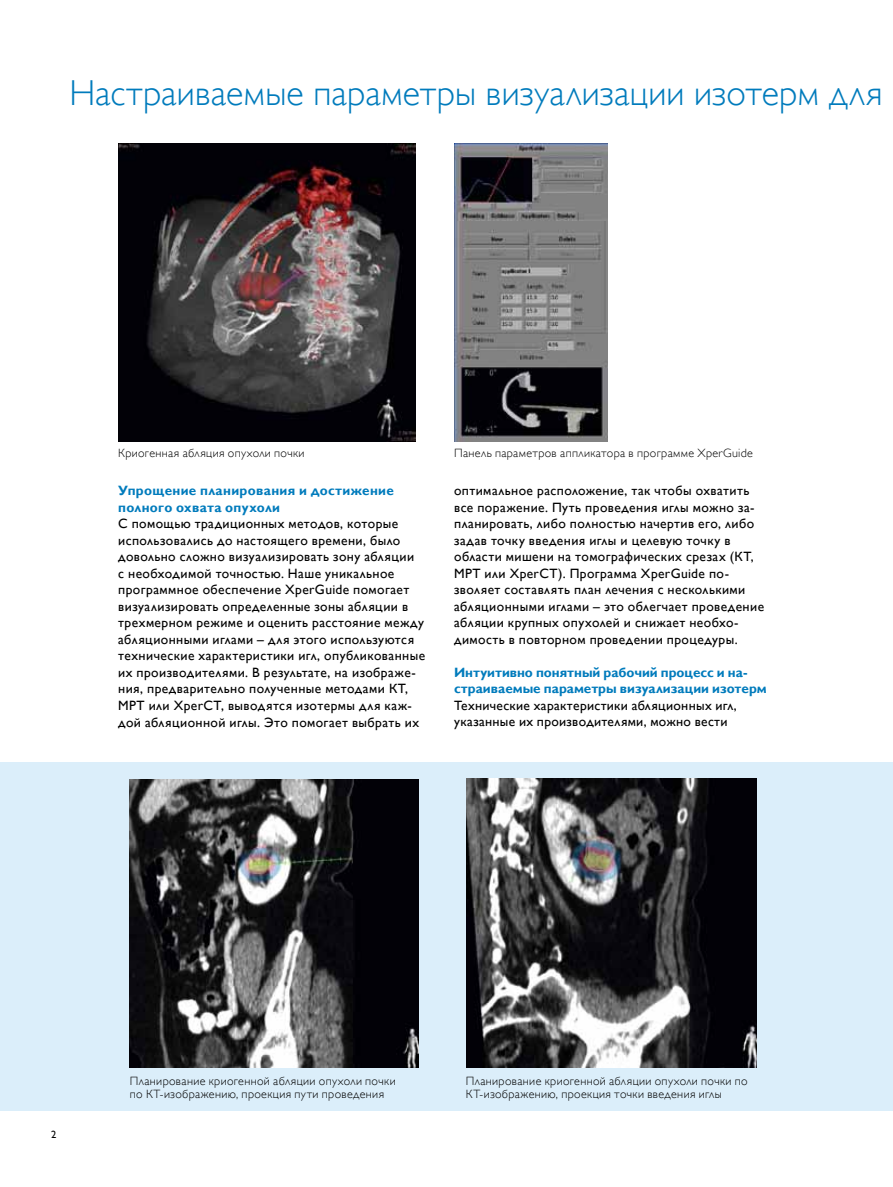
<style>
.page{position:relative;width:893px;height:1187px;background:#fff}
.page>*{position:absolute;margin:0;border:0;box-sizing:border-box;transform-origin:0 0}
.t1{font:36px "Gill Sans Alt One WGL Light";letter-spacing:.005em;color:#007bbc}
.t2{font:13.5px/16.5px "Gill Sans Alt One WGL";letter-spacing:.03em;color:#000}
.t3{font:700 13.5px/16.5px "Gill Sans Alt One WGL";color:#007bbc}
.t4{font:700 13.5px/16.5px "Gill Sans Alt One WGL";letter-spacing:.025em;color:#007bbc}
.t5{font:12px/13.5px "Gill Sans Alt One WGL Light";letter-spacing:.03em;color:#000}
.t6{font:10.5px "Gill Sans Alt One WGL";color:#000}
</style>
<div class="page">
<div style="left:0;top:762px;width:893px;height:348px;background:#dbeefa"></div>
<img style="left:118px;top:143px;width:298px;height:298px">
<img style="left:130px;top:779px;width:288px;height:288px">
<img style="left:467px;top:778px;width:289px;height:289px">
<img style="left:454px;top:143px;width:153px;height:298px">
<h1 class="t1" style="left:69px;top:69px;width:815px">Настраиваемые параметры визуализации изотерм для</h1>
<p class="t5" style="left:118px;top:446px;width:188px">Криогенная абляция опухоли почки</p>
<p class="t4" style="left:118px;top:482px;width:277px">Упрощение планирования и достижение полного охвата опухоли</p>
<p class="t2" style="left:118px;top:515px;width:308px">С помощью традиционных методов, которые использовались до настоящего времени, было довольно сложно визуализировать зону абляции<br>с необходимой точностью. Наше уникальное программное обеспечение XperGuide помогает визуализировать определенные зоны абляции в трехмерном режиме и оценить расстояние между абляционными иглами – для этого используются технические характеристики игл, опубликованные их производителями. В результате, на изображе&shy;ния, предварительно полученные методами КТ, МРТ или XperCT, выводятся изотермы для каж&shy;дой абляционной иглы. Это помогает выбрать их</p>
<p class="t5" style="left:454px;top:446px;width:300px">Панель параметров аппликатора в программе XperGuide</p>
<p class="t2" style="left:454px;top:482px;width:311px">оптимальное расположение, так чтобы охватить все поражение. Путь проведения иглы можно за&shy;планировать, либо полностью начертив его, либо задав точку введения иглы и целевую точку в области мишени на томографических срезах (КТ, МРТ или XperCT). Программа XperGuide по&shy;зволяет составлять план лечения с несколькими абляционными иглами – это облегчает проведение абляции крупных опухолей и снижает необхо&shy;димость в повторном проведении процедуры.</p>
<p class="t3" style="left:454px;top:664px;width:314px">Интуитивно понятный рабочий процесс и на&shy;страиваемые параметры визуализации изотерм</p>
<p class="t2" style="left:454px;top:697px;width:284px">Технические характеристики абляционных игл, указанные их производителями, можно вести</p>
<p class="t6" style="left:51px;top:1127px;width:7px">2</p>
<p class="t5" style="left:130px;top:1074px;width:267px">Планирование криогенной абляции опухоли почки по КТ-изображению, проекция пути проведения</p>
<p class="t5" style="left:466px;top:1074px;width:283px">Планирование криогенной абляции опухоли почки по<br>КТ-изображению, проекция точки введения иглы</p>
</div>
